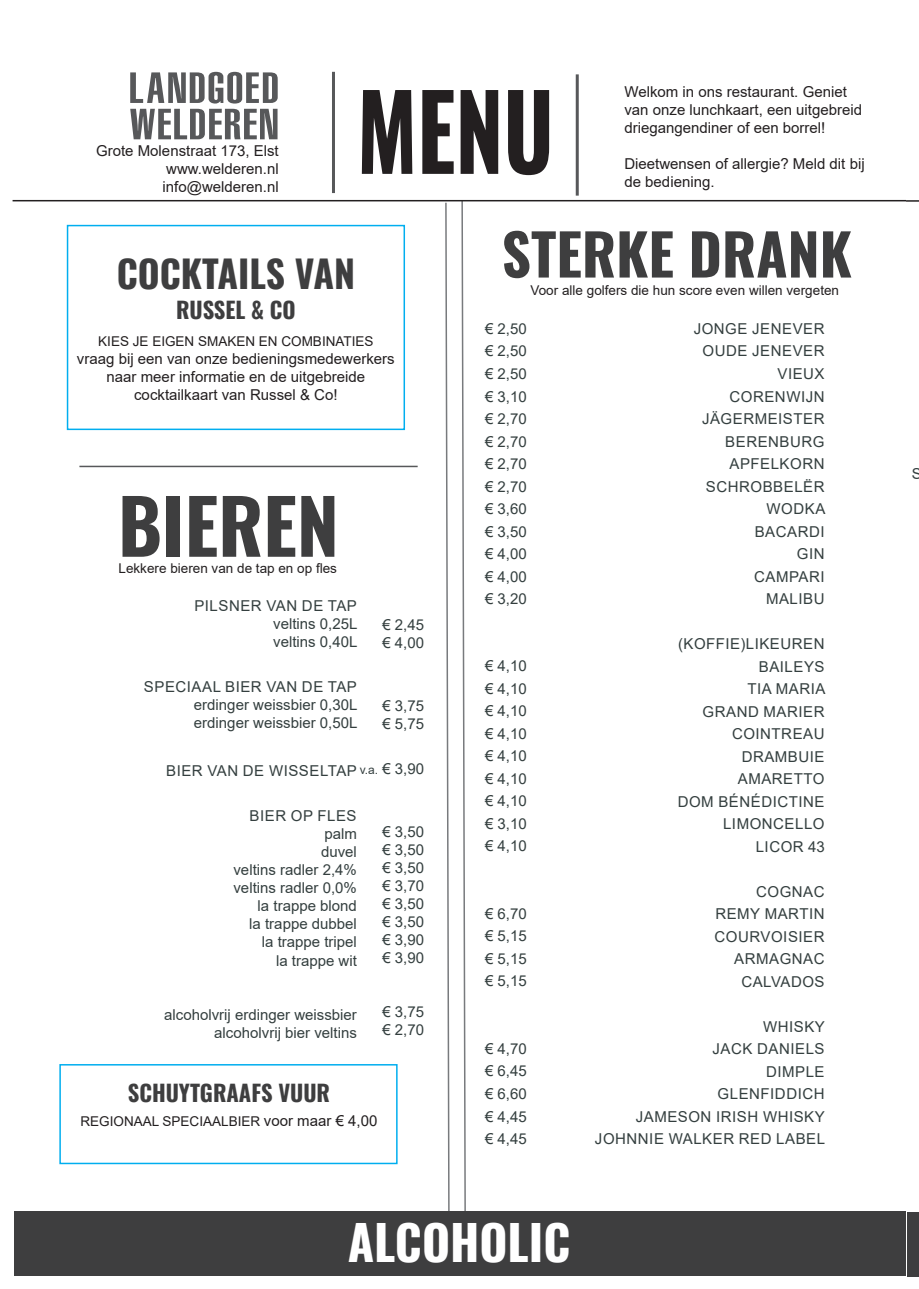
<style>
.page{position:relative;width:919px;height:1289px;background:#fff}
.page>*{position:absolute;margin:0;border:0;box-sizing:border-box;transform-origin:0 0}
.t1{font:700 103.5px "Oswald";color:#231f20;scale:.83 1}
.t2{font:700 75px "Oswald";color:#3e3e3f}
.t3{font:700 57px "Oswald";color:#3e3e3f}
.t4{font:700 48px "Oswald";color:#fff}
.t5{font:700 37.5px "Oswald";color:#3e3e3f}
.t6{font:700 22.5px "Oswald";color:#3e3e3f}
.t7{font:15px/22.5px "Arial";letter-spacing:.035em;color:#343f3f;text-align:justify}
.t8{font:15px/18px "Arial";color:#231f20}
.t9{font:15px/18px "Arial";color:#343f3f;text-align:right}
.t10{font:13.5px "Arial";color:#231f20}
.s1{font-size:12px}
.s2{font-size:15px}
</style>
<div class="page">
<svg style="left:461px;top:201px;width:5px;height:1010px"></svg>
<svg style="left:445px;top:203px;width:4px;height:1008px"></svg>
<div style="left:14px;top:1211px;width:891px;height:65px;background:#3e3e3f"></div>
<hr style="left:79px;top:465px;width:338px;height:2px;background:#57585a">
<hr style="left:13px;top:200px;width:892px;height:1px;background:#231f20">
<svg style="left:130px;top:72px;width:148px;height:67px"></svg>
<hr style="left:332px;top:72px;width:3px;height:121px;background:#57585a">
<hr style="left:575px;top:74px;width:3px;height:122px;background:#57585a">
<div style="left:67px;top:225px;width:338px;height:205px;border:2px solid #00aeef"></div>
<div style="left:59px;top:1064px;width:338px;height:100px;border:2px solid #00aeef"></div>
<div style="left:907px;top:1211px;width:11px;height:65px;background:#3e3e3f"></div>
<svg style="left:905px;top:200px;width:13px;height:2px"></svg>
<p class="t8" style="left:96px;top:142px;width:184px">Grote Molenstraat 173, Elst</p>
<p class="t8" style="left:163px;top:178px;width:118px">info@welderen.nl</p>
<p class="t8" style="left:166px;top:160px;width:114px">www.welderen.nl</p>
<h1 class="t1" style="left:357px;top:78px;width:238px">MENU</h1>
<p class="t8" style="left:624px;top:83px;width:239px">Welkom in ons restaurant. Geniet van onze lunchkaart, een uitgebreid driegangendiner of een borrel!</p>
<p class="t8" style="left:624px;top:155px;width:242px">Dieetwensen of allergie? Meld dit bij de bediening.</p>
<h3 class="t5" style="left:117px;top:254px;width:240px">COCKTAILS VAN</h3>
<h3 class="t6" style="left:176px;top:298px;width:121px">RUSSEL &amp; CO</h3>
<p class="t10" style="left:98px;top:332px;width:277px">KIES JE EIGEN SMAKEN EN COMBINATIES</p>
<p class="t8" style="left:77px;top:349px;width:319px;text-align:center">vraag bij een van onze bedieningsmedewerkers naar meer informatie en de uitgebreide cocktailkaart van Russel &amp; Co!</p>
<h2 class="t2" style="left:118px;top:487px;width:222px">BIEREN</h2>
<p class="t10" style="left:118px;top:558px;width:220px">Lekkere bieren van de tap en op fles</p>
<p class="t7" style="left:273px;top:596px;width:86px;line-height:18px;text-indent:-79px">PILSNER VAN DE TAP veltins 0,25L veltins 0,40L</p>
<p class="t7" style="left:194px;top:677px;width:165px;line-height:18px;text-indent:-50px">SPECIAAL BIER VAN DE TAP erdinger weissbier 0,30L erdinger weissbier 0,50L</p>
<p class="t7" style="left:166px;top:759px;width:192px">BIER VAN DE WISSELTAP</p>
<p class="t9" style="left:233px;top:806px;width:125px">BIER OP FLES palm<br>duvel<br>veltins radler 2,4% veltins radler 0,0% la trappe blond<br>la trappe dubbel<br>la trappe tripel</p>
<p class="t9" style="left:276px;top:952px;width:82px">la trappe wit</p>
<p class="t7" style="left:382px;top:615px;width:43px;line-height:18px">€ 2,45 € 4,00</p>
<p class="t7" style="left:382px;top:696px;width:43px;line-height:18px">€ 3,75 € 5,75</p>
<p class="t7" style="left:360px;top:757px;width:66px"><span class="s1">v.a.</span> € 3,90</p>
<p class="t7" style="left:382px;top:822px;width:43px;line-height:18px">€ 3,50 € 3,50 € 3,50 € 3,70 € 3,50 € 3,50 € 3,90 € 3,90</p>
<p class="t9" style="left:164px;top:1006px;width:194px">alcoholvrij erdinger weissbier alcoholvrij bier veltins</p>
<p class="t7" style="left:382px;top:1002px;width:43px;line-height:18px">€ 3,75 € 2,70</p>
<h3 class="t6" style="left:128px;top:1080px;width:204px">SCHUYTGRAAFS VUUR</h3>
<p class="t10" style="left:80px;top:1112px;width:298px">REGIONAAL SPECIAALBIER <span class="s2">voor maar € 4,00</span></p>
<h3 class="t3" style="left:501px;top:224px;width:352px">STERKE DRANK</h3>
<p class="t10" style="left:530px;top:281px;width:310px">Voor alle golfers die hun score even willen vergeten</p>
<p class="t7" style="left:693px;top:317px;width:133px;text-align:right">JONGE JENEVER<br>OUDE JENEVER<br>VIEUX<br>CORENWIJN<br>JÄGERMEISTER<br>BERENBURG<br>APFELKORN<br>SCHROBBELËR<br>WODKA<br>BACARDI<br>GIN<br>CAMPARI<br>MALIBU</p>
<p class="t7" style="left:677px;top:632px;width:149px;text-align:right">(KOFFIE)LIKEUREN<br>BAILEYS<br>TIA MARIA<br>GRAND MARIER<br>COINTREAU<br>DRAMBUIE<br>AMARETTO<br>DOM BÉNÉDICTINE<br>LIMONCELLO<br>LICOR 43</p>
<p class="t7" style="left:714px;top:880px;width:111px;text-align:right">COGNAC<br>REMY MARTIN<br>COURVOISIER<br>ARMAGNAC<br>CALVADOS</p>
<p class="t7" style="left:595px;top:1015px;width:231px;text-align:right">WHISKY<br>JACK DANIELS<br>DIMPLE<br>GLENFIDDICH<br>JAMESON IRISH WHISKY<br>JOHNNIE WALKER RED LABEL</p>
<p class="t7" style="left:485px;top:317px;width:43px">€ 2,50 € 2,50 € 2,50 € 3,10 € 2,70 € 2,70 € 2,70 € 2,70 € 3,60 € 3,50 € 4,00 € 4,00 € 3,20</p>
<p class="t7" style="left:485px;top:654px;width:43px">€ 4,10 € 4,10 € 4,10 € 4,10 € 4,10 € 4,10 € 4,10 € 3,10 € 4,10</p>
<p class="t7" style="left:485px;top:902px;width:43px">€ 6,70 € 5,15 € 5,15 € 5,15</p>
<p class="t7" style="left:485px;top:1037px;width:43px">€ 4,70 € 6,45 € 6,60 € 4,45 € 4,45</p>
<h3 class="t4" style="left:348px;top:1217px;width:224px">ALCOHOLIC</h3>
<p class="t7" style="left:911px;top:462px;width:12px">S</p>
</div>
